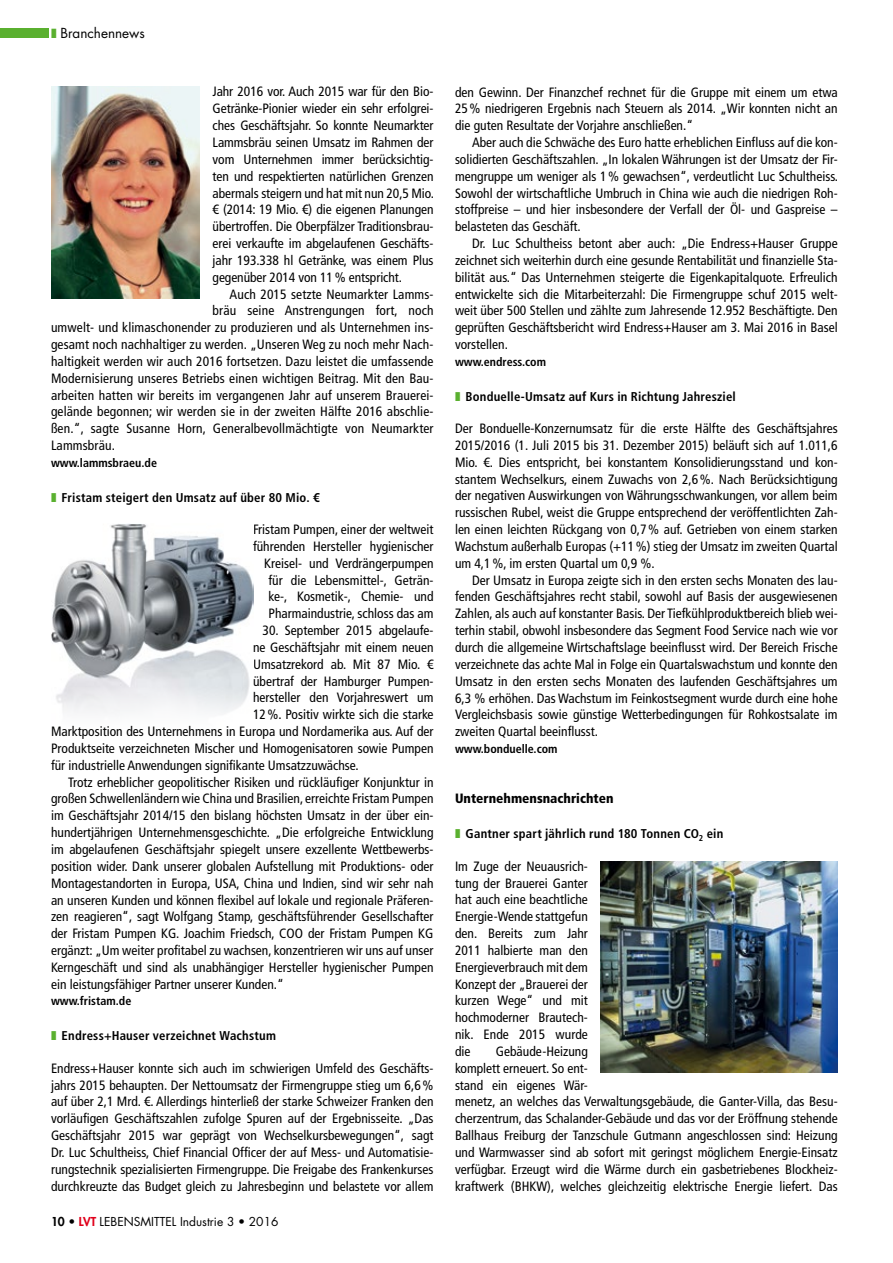
<style>
.page{position:relative;width:893px;height:1263px;background:#fff}
.page>*{position:absolute;margin:0;border:0;box-sizing:border-box;transform-origin:0 0}
.t1{font:condensed 13.5px/16.8px "Frutiger LT Std";color:#000;text-align:justify}
.t2{font:900 condensed 13.5px "Frutiger LT Std";color:#000}
.t3{font:13.5px "Futura Std";color:#000}
.t4{font:700 condensed 12.75px "Frutiger LT Std";letter-spacing:.015em;color:#000}
.t5{font:700 condensed 12px "Frutiger LT Std";color:#000}
.t6{font:12px "Futura Std";color:#000}
.s1{color:#5ab02f}
.s2{font-weight:800}
.s3{font-weight:800;color:#e0001b}
</style>
<div class="page">
<img style="left:51px;top:87px;width:149px;height:211px">
<img style="left:51px;top:524px;width:202px;height:189px">
<img style="left:601px;top:862px;width:237px;height:211px">
<div style="left:0;top:28px;width:48px;height:10px;background:#5ab02f"></div>
<p class="t3" style="left:51px;top:24px;width:95px"><span class="s1">❚</span> Branchennews</p>
<p class="t1" style="left:213px;top:83px;width:223px">Jahr 2016 vor. Auch 2015 war für den Bio-Getränke-Pionier wieder ein sehr erfolgrei&shy;ches Geschäftsjahr. So konnte Neumarkter Lammsbräu seinen Umsatz im Rahmen der vom Unternehmen immer berücksichtig&shy;ten und respektierten natürlichen Grenzen abermals steigern und hat mit nun 20,5 Mio. € (2014: 19 Mio. €) die eigenen Planungen übertroffen. Die Oberpfälzer Traditionsbrau&shy;erei verkaufte im abgelaufenen Geschäfts&shy;jahr 193.338 hl Getränke, was einem Plus gegenüber 2014 von 11% entspricht.</p>
<p class="t1" style="left:230px;top:286px;width:205px">Auch 2015 setzte Neumarkter Lamms-</p>
<p class="t1" style="left:213px;top:302px;width:222px">bräu seine Anstrengungen fort, noch</p>
<p class="t1" style="left:51px;top:319px;width:384px">umwelt- und klimaschonender zu produzieren und als Unternehmen ins-</p>
<p class="t1" style="left:51px;top:336px;width:384px">gesamt noch nachhaltiger zu werden. „Unseren Weg zu noch mehr Nach-</p>
<p class="t1" style="left:51px;top:353px;width:384px">haltigkeit werden wir auch 2016 fortsetzen. Dazu leistet die umfassende</p>
<p class="t1" style="left:51px;top:370px;width:384px">Modernisierung unseres Betriebs einen wichtigen Beitrag. Mit den Bau-</p>
<p class="t1" style="left:51px;top:387px;width:384px">arbeiten hatten wir bereits im vergangenen Jahr auf unserem Brauerei-</p>
<p class="t1" style="left:51px;top:403px;width:384px">gelände begonnen; wir werden sie in der zweiten Hälfte 2016 abschlie-</p>
<p class="t1" style="left:51px;top:420px;width:384px">ßen.“, sagte Susanne Horn, Generalbevollmächtigte von Neumarkter</p>
<p class="t1" style="left:51px;top:437px;width:65px">Lammsbräu.</p>
<p class="t5" style="left:51px;top:455px;width:107px">www.lammsbraeu.de</p>
<p class="t4" style="left:51px;top:490px;width:270px"><span class="s1">❚</span> Fristam steigert den Umsatz auf über 80 Mio. €</p>
<p class="t1" style="left:253px;top:521px;width:182px;text-align:right">Fristam Pumpen, einer der weltweit führenden Hersteller hygienischer<br>Kreisel- und Verdrängerpumpen für die Lebensmittel-, Geträn&shy;ke-, Kosmetik-, Chemie- und<br>Pharmaindustrie, schloss das am</p>
<p class="t1" style="left:263px;top:622px;width:173px">30. September 2015 abgelaufe-</p>
<p class="t1" style="left:253px;top:639px;width:182px">ne Geschäftsjahr mit einem neuen</p>
<p class="t1" style="left:253px;top:656px;width:182px">Umsatzrekord ab. Mit 87 Mio. €</p>
<p class="t1" style="left:253px;top:673px;width:182px">übertraf der Hamburger Pumpen-</p>
<p class="t1" style="left:253px;top:689px;width:182px">hersteller den Vorjahreswert um</p>
<p class="t1" style="left:253px;top:706px;width:182px">12%. Positiv wirkte sich die starke</p>
<p class="t1" style="left:51px;top:723px;width:384px">Marktposition des Unternehmens in Europa und Nordamerika aus. Auf der</p>
<p class="t1" style="left:51px;top:740px;width:384px">Produktseite verzeichneten Mischer und Homogenisatoren sowie Pumpen</p>
<p class="t1" style="left:51px;top:757px;width:309px">für industrielle Anwendungen signifikante Umsatzzuwächse.</p>
<p class="t1" style="left:68px;top:774px;width:367px">Trotz erheblicher geopolitischer Risiken und rückläufiger Konjunktur in</p>
<p class="t1" style="left:51px;top:790px;width:384px">großen Schwellenländern wie China und Brasilien, erreichte Fristam Pumpen</p>
<p class="t1" style="left:51px;top:807px;width:384px">im Geschäftsjahr 2014/15 den bislang höchsten Umsatz in der über ein-</p>
<p class="t1" style="left:51px;top:824px;width:384px">hundertjährigen Unternehmensgeschichte. „Die erfolgreiche Entwicklung</p>
<p class="t1" style="left:51px;top:841px;width:384px">im abgelaufenen Geschäftsjahr spiegelt unsere exzellente Wettbewerbs-</p>
<p class="t1" style="left:51px;top:858px;width:384px">position wider. Dank unserer globalen Aufstellung mit Produktions- oder</p>
<p class="t1" style="left:51px;top:875px;width:384px">Montagestandorten in Europa, USA, China und Indien, sind wir sehr nah</p>
<p class="t1" style="left:51px;top:891px;width:384px">an unseren Kunden und können flexibel auf lokale und regionale Präferen-</p>
<p class="t1" style="left:51px;top:908px;width:384px">zen reagieren“, sagt Wolfgang Stamp, geschäftsführender Gesellschafter</p>
<p class="t1" style="left:51px;top:925px;width:384px">der Fristam Pumpen KG. Joachim Friedsch, COO der Fristam Pumpen KG</p>
<p class="t1" style="left:51px;top:942px;width:384px">ergänzt: „Um weiter profitabel zu wachsen, konzentrieren wir uns auf unser</p>
<p class="t1" style="left:51px;top:959px;width:384px">Kerngeschäft und sind als unabhängiger Hersteller hygienischer Pumpen</p>
<p class="t1" style="left:51px;top:976px;width:234px">ein leistungsfähiger Partner unserer Kunden.“</p>
<p class="t5" style="left:51px;top:994px;width:82px">www.fristam.de</p>
<p class="t4" style="left:51px;top:1028px;width:226px"><span class="s1">❚</span> Endress+Hauser verzeichnet Wachstum</p>
<p class="t1" style="left:51px;top:1060px;width:384px">Endress+Hauser konnte sich auch im schwierigen Umfeld des Geschäfts&shy;jahrs 2015 behaupten. Der Nettoumsatz der Firmengruppe stieg um 6,6% auf über 2,1 Mrd. €. Allerdings hinterließ der starke Schweizer Franken den vorläufigen Geschäftszahlen zufolge Spuren auf der Ergebnisseite. „Das Geschäftsjahr 2015 war geprägt von Wechselkursbewegungen“, sagt Dr. Luc Schultheiss, Chief Financial Officer der auf Mess- und Automatisie&shy;rungstechnik spezialisierten Firmengruppe. Die Freigabe des Frankenkurses durchkreuzte das Budget gleich zu Jahresbeginn und belastete vor allem</p>
<p class="t6" style="left:51px;top:1214px;width:229px"><span class="s2">10 •</span> <span class="s3">LVT</span> LEBENSMITTEL Industrie 3 • 2016</p>
<p class="t1" style="left:455px;top:84px;width:384px">den Gewinn. Der Finanzchef rechnet für die Gruppe mit einem um etwa 25% niedrigeren Ergebnis nach Steuern als 2014. „Wir konnten nicht an die guten Resultate der Vorjahre anschließen.“</p>
<p class="t1" style="left:455px;top:134px;width:385px;text-indent:17px">Aber auch die Schwäche des Euro hatte erheblichen Einfluss auf die kon&shy;solidierten Geschäftszahlen. „In lokalen Währungen ist der Umsatz der Fir&shy;mengruppe um weniger als 1% gewachsen“, verdeutlicht Luc Schultheiss.<br>Sowohl der wirtschaftliche Umbruch in China wie auch die niedrigen Roh&shy;stoffpreise – und hier insbesondere der Verfall der Öl- und Gaspreise – belasteten das Geschäft.</p>
<p class="t1" style="left:455px;top:235px;width:384px;text-indent:17px">Dr. Luc Schultheiss betont aber auch: „Die Endress+Hauser Gruppe zeichnet sich weiterhin durch eine gesunde Rentabilität und finanzielle Sta&shy;bilität aus.“ Das Unternehmen steigerte die Eigenkapitalquote. Erfreulich entwickelte sich die Mitarbeiterzahl: Die Firmengruppe schuf 2015 welt&shy;weit über 500 Stellen und zählte zum Jahresende 12.952 Beschäftigte. Den geprüften Geschäftsbericht wird Endress+Hauser am 3. Mai 2016 in Basel vorstellen.</p>
<p class="t5" style="left:455px;top:354px;width:93px">www.endress.com</p>
<p class="t4" style="left:455px;top:389px;width:282px"><span class="s1">❚</span> Bonduelle-Umsatz auf Kurs in Richtung Jahresziel</p>
<p class="t1" style="left:455px;top:420px;width:384px">Der Bonduelle-Konzernumsatz für die erste Hälfte des Geschäftsjahres 2015/2016 (1. Juli 2015 bis 31. Dezember 2015) beläuft sich auf 1.011,6<br>Mio. €. Dies entspricht, bei konstantem Konsolidierungsstand und kon&shy;stantem Wechselkurs, einem Zuwachs von 2,6%. Nach Berücksichtigung der negativen Auswirkungen von Währungsschwankungen, vor allem beim russischen Rubel, weist die Gruppe entsprechend der veröffentlichten Zah&shy;len einen leichten Rückgang von 0,7% auf. Getrieben von einem starken Wachstum außerhalb Europas (+11%) stieg der Umsatz im zweiten Quartal um 4,1%, im ersten Quartal um 0,9 %.</p>
<p class="t1" style="left:455px;top:572px;width:384px;text-indent:17px">Der Umsatz in Europa zeigte sich in den ersten sechs Monaten des lau&shy;fenden Geschäftsjahres recht stabil, sowohl auf Basis der ausgewiesenen Zahlen, als auch auf konstanter Basis. Der Tiefkühlproduktbereich blieb wei&shy;terhin stabil, obwohl insbesondere das Segment Food Service nach wie vor durch die allgemeine Wirtschaftslage beeinflusst wird. Der Bereich Frische verzeichnete das achte Mal in Folge ein Quartalswachstum und konnte den Umsatz in den ersten sechs Monaten des laufenden Geschäftsjahres um 6,3 % erhöhen. Das Wachstum im Feinkostsegment wurde durch eine hohe Vergleichsbasis sowie günstige Wetterbedingungen für Rohkostsalate im zweiten Quartal beeinflusst.</p>
<p class="t5" style="left:455px;top:742px;width:104px">www.bonduelle.com</p>
<p class="t2" style="left:455px;top:790px;width:160px">Unternehmensnachrichten</p>
<p class="t4" style="left:455px;top:826px;width:270px"><span class="s1">❚</span> Gantner spart jährlich rund 180 Tonnen CO<sub>2</sub> ein</p>
<p class="t1" style="left:455px;top:858px;width:134px">Im Zuge der Neuausrich&shy;tung der Brauerei Ganter hat auch eine beachtliche Energie-Wende stattgefun den. Bereits zum Jahr 2011 halbierte man den Energieverbrauch mit dem Konzept der „Brauerei der kurzen Wege“ und mit hochmoderner Brautech&shy;nik. Ende 2015 wurde die</p>
<p class="t1" style="left:455px;top:1043px;width:384px;text-align:left;text-indent:41px">Gebäude-Heizung<br>komplett erneuert. So ent-<br>stand ein eigenes Wär-<br>menetz, an welches das Verwaltungsgebäude, die Ganter-Villa, das Besu&shy;cherzentrum, das Schalander-Gebäude und das vor der Eröffnung stehende Ballhaus Freiburg der Tanzschule Gutmann angeschlossen sind: Heizung und Warmwasser sind ab sofort mit geringst möglichem Energie-Einsatz verfügbar. Erzeugt wird die Wärme durch ein gasbetriebenes Blockheiz&shy;kraftwerk (BHKW), welches gleichzeitig elektrische Energie liefert. Das</p>
</div>
